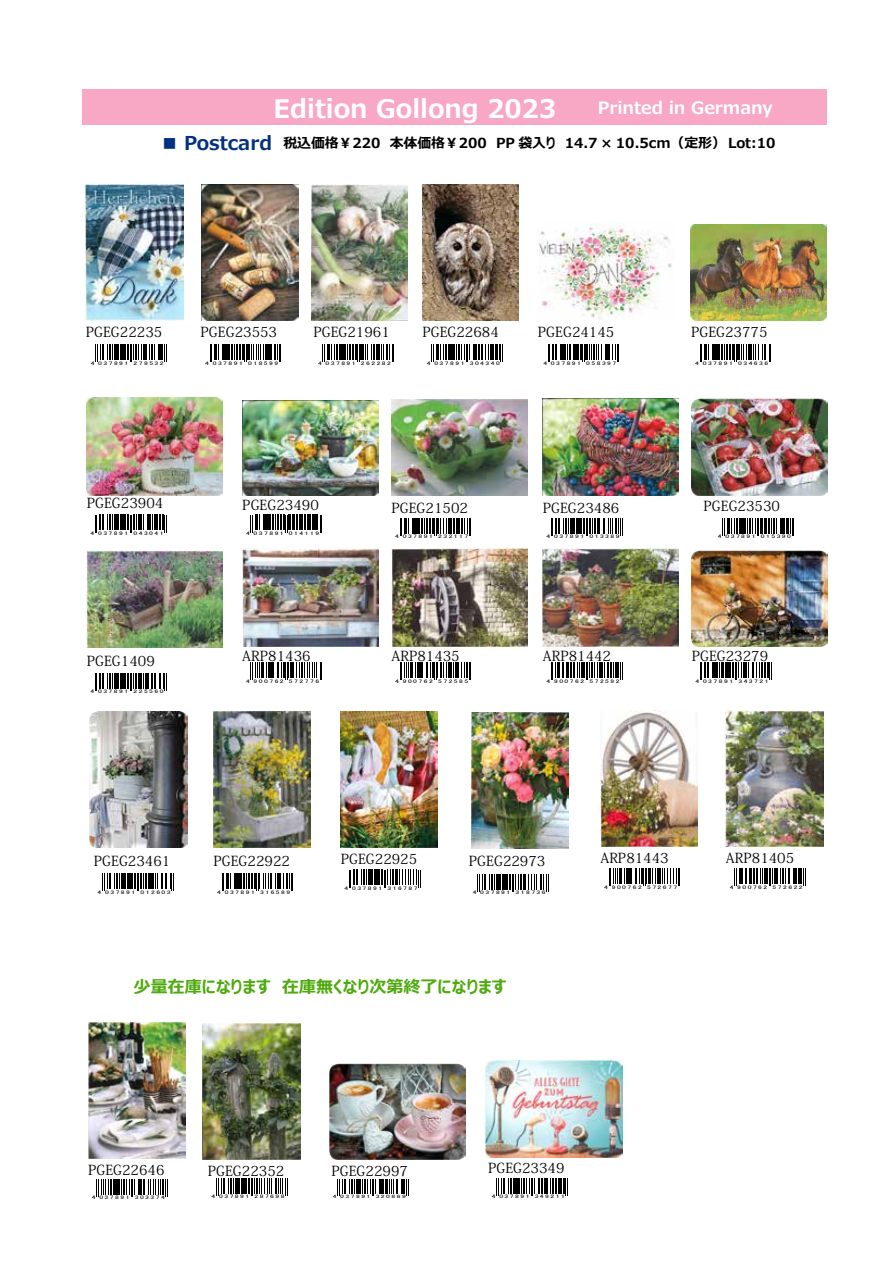
<style>
.page{position:relative;width:893px;height:1263px;background:#fff}
.page>*{position:absolute;margin:0;border:0;box-sizing:border-box;transform-origin:0 0}
.t1{font:700 25.5px "Meiryo UI";color:#fff}
.t2{font:700 16.95px "Meiryo UI";color:#4eaa0e}
.t3{font:700 16.95px "Meiryo UI";color:#fff}
.t4{font:13.8px "Koz Min Pr 6 N";color:#000}
.t5{font:700 13.8px "Meiryo UI";color:#000}
.t6{font:5.1px "MS UI Gothic";letter-spacing:.2em;color:#000;scale:1.49 1}
.t7{font:4.8px "MS UI Gothic";letter-spacing:.2em;color:#000;scale:1.59 1}
.s1{font-size:19.2px;color:#003281}
</style>
<div class="page">
<img style="left:88px;top:1022px;width:98px;height:136px">
<svg style="left:96px;top:1179px;width:72px;height:18px"></svg>
<img style="left:312px;top:185px;width:96px;height:136px">
<svg style="left:322px;top:344px;width:72px;height:18px"></svg>
<img style="left:391px;top:399px;width:136px;height:96px">
<svg style="left:400px;top:518px;width:71px;height:18px"></svg>
<div style="left:83px;top:89px;width:744px;height:36px;background:#f8a7c5"></div>
<img style="left:600px;top:710px;width:98px;height:136px">
<img style="left:543px;top:549px;width:136px;height:98px">
<img style="left:242px;top:549px;width:136px;height:98px">
<svg style="left:609px;top:868px;width:71px;height:18px"></svg>
<svg style="left:551px;top:662px;width:72px;height:18px"></svg>
<svg style="left:252px;top:662px;width:70px;height:18px"></svg>
<img style="left:391px;top:549px;width:136px;height:98px">
<img style="left:726px;top:710px;width:98px;height:136px">
<svg style="left:400px;top:662px;width:71px;height:18px"></svg>
<svg style="left:734px;top:868px;width:72px;height:18px"></svg>
<img style="left:330px;top:1063px;width:136px;height:96px">
<img style="left:692px;top:550px;width:136px;height:97px">
<svg style="left:337px;top:1179px;width:72px;height:17px"></svg>
<svg style="left:700px;top:662px;width:72px;height:18px"></svg>
<img style="left:486px;top:1061px;width:136px;height:96px">
<svg style="left:496px;top:1178px;width:72px;height:18px"></svg>
<img style="left:201px;top:185px;width:97px;height:136px">
<svg style="left:210px;top:344px;width:71px;height:18px"></svg>
<img style="left:341px;top:711px;width:96px;height:137px">
<svg style="left:349px;top:870px;width:72px;height:17px"></svg>
<img style="left:690px;top:224px;width:136px;height:97px">
<svg style="left:700px;top:344px;width:71px;height:18px"></svg>
<img style="left:422px;top:185px;width:96px;height:136px">
<svg style="left:431px;top:344px;width:72px;height:18px"></svg>
<img style="left:90px;top:712px;width:97px;height:136px">
<svg style="left:102px;top:873px;width:72px;height:18px"></svg>
<img style="left:213px;top:712px;width:98px;height:136px">
<svg style="left:222px;top:873px;width:71px;height:18px"></svg>
<img style="left:202px;top:1023px;width:98px;height:136px">
<svg style="left:216px;top:1178px;width:72px;height:18px"></svg>
<img style="left:472px;top:712px;width:97px;height:136px">
<svg style="left:477px;top:874px;width:72px;height:18px"></svg>
<img style="left:87px;top:550px;width:136px;height:98px">
<svg style="left:95px;top:673px;width:72px;height:18px"></svg>
<img style="left:691px;top:399px;width:136px;height:96px">
<svg style="left:722px;top:518px;width:72px;height:18px"></svg>
<img style="left:543px;top:399px;width:136px;height:96px">
<svg style="left:551px;top:518px;width:72px;height:18px"></svg>
<img style="left:87px;top:398px;width:136px;height:97px">
<img style="left:538px;top:223px;width:134px;height:97px">
<img style="left:242px;top:400px;width:136px;height:95px">
<svg style="left:252px;top:515px;width:70px;height:17px"></svg>
<svg style="left:95px;top:515px;width:72px;height:17px"></svg>
<svg style="left:548px;top:344px;width:71px;height:18px"></svg>
<img style="left:86px;top:185px;width:98px;height:136px">
<svg style="left:95px;top:344px;width:72px;height:18px"></svg>
<h1 class="t1" style="left:274px;top:91px;width:284px">Edition Gollong 2023</h1>
<h2 class="t3" style="left:598px;top:96px;width:177px">Printed in Germany</h2>
<h3 class="t5" style="left:160px;top:133px;width:617px"><span class="s1">■ Postcard</span> 税込価格￥220　本体価格￥200　PP 袋入り　14.7 × 10.5cm（定形）　Lot:10</h3>
<h3 class="t4" style="left:86px;top:325px;width:78px">PGEG22235</h3>
<p class="t6" style="left:91px;top:360px;width:50px">4 037891 279532</p>
<h3 class="t4" style="left:201px;top:325px;width:78px">PGEG23553</h3>
<p class="t6" style="left:205px;top:360px;width:50px">4 037891 018599</p>
<h3 class="t4" style="left:313px;top:325px;width:78px">PGEG21961</h3>
<p class="t6" style="left:318px;top:360px;width:50px">4 037891 262282</p>
<h3 class="t4" style="left:422px;top:325px;width:78px">PGEG22684</h3>
<p class="t6" style="left:427px;top:360px;width:50px">4 037891 304340</p>
<h3 class="t4" style="left:538px;top:325px;width:78px">PGEG24145</h3>
<p class="t6" style="left:543px;top:360px;width:50px">4 037891 058397</p>
<h3 class="t4" style="left:691px;top:325px;width:78px">PGEG23775</h3>
<p class="t6" style="left:695px;top:360px;width:50px">4 037891 034636</p>
<h3 class="t4" style="left:87px;top:496px;width:78px">PGEG23904</h3>
<h3 class="t4" style="left:242px;top:497px;width:78px">PGEG23490</h3>
<p class="t6" style="left:91px;top:531px;width:50px">4 037891 043041</p>
<p class="t6" style="left:246px;top:531px;width:50px">4 037891 014119</p>
<h3 class="t4" style="left:391px;top:501px;width:78px">PGEG21502</h3>
<p class="t6" style="left:395px;top:534px;width:50px">4 037891 232117</p>
<h3 class="t4" style="left:543px;top:501px;width:78px">PGEG23486</h3>
<p class="t6" style="left:547px;top:534px;width:50px">4 037891 013389</p>
<h3 class="t4" style="left:704px;top:499px;width:78px">PGEG23530</h3>
<p class="t6" style="left:718px;top:534px;width:50px">4 037891 015390</p>
<h3 class="t4" style="left:87px;top:654px;width:70px">PGEG1409</h3>
<p class="t6" style="left:91px;top:689px;width:50px">4 037891 225560</p>
<h3 class="t4" style="left:242px;top:648px;width:70px">ARP81436</h3>
<h3 class="t4" style="left:543px;top:648px;width:70px">ARP81442</h3>
<h3 class="t4" style="left:391px;top:648px;width:70px">ARP81435</h3>
<h3 class="t4" style="left:692px;top:648px;width:78px">PGEG23279</h3>
<p class="t6" style="left:246px;top:678px;width:50px">4 900762 572776</p>
<p class="t6" style="left:547px;top:678px;width:50px">4 900762 572592</p>
<p class="t6" style="left:395px;top:678px;width:50px">4 900762 572585</p>
<p class="t6" style="left:695px;top:678px;width:50px">4 037891 343721</p>
<h3 class="t4" style="left:94px;top:853px;width:78px">PGEG23461</h3>
<p class="t6" style="left:98px;top:889px;width:50px">4 037891 012603</p>
<h3 class="t4" style="left:213px;top:853px;width:78px">PGEG22922</h3>
<p class="t6" style="left:217px;top:889px;width:50px">4 037891 316589</p>
<h3 class="t4" style="left:341px;top:851px;width:78px">PGEG22925</h3>
<p class="t6" style="left:345px;top:886px;width:50px">4 037891 316787</p>
<h3 class="t4" style="left:469px;top:853px;width:78px">PGEG22973</h3>
<p class="t6" style="left:473px;top:890px;width:50px">4 037891 318736</p>
<h3 class="t4" style="left:600px;top:850px;width:70px">ARP81443</h3>
<p class="t6" style="left:604px;top:884px;width:50px">4 900762 572677</p>
<h3 class="t4" style="left:726px;top:850px;width:70px">ARP81405</h3>
<p class="t6" style="left:730px;top:884px;width:50px">4 900762 572622</p>
<h2 class="t2" style="left:134px;top:975px;width:374px">少量在庫になります　在庫無くなり次第終了になります</h2>
<h3 class="t4" style="left:88px;top:1162px;width:78px">PGEG22646</h3>
<p class="t6" style="left:92px;top:1195px;width:50px">4 037891 303374</p>
<h3 class="t4" style="left:208px;top:1163px;width:78px">PGEG22352</h3>
<p class="t6" style="left:212px;top:1194px;width:50px">4 037891 287698</p>
<h3 class="t4" style="left:331px;top:1163px;width:78px">PGEG22997</h3>
<p class="t7" style="left:333px;top:1194px;width:47px">4 037891 320869</p>
<h3 class="t4" style="left:488px;top:1160px;width:78px">PGEG23349</h3>
<p class="t6" style="left:492px;top:1194px;width:50px">4 037891 349211</p>
</div>
